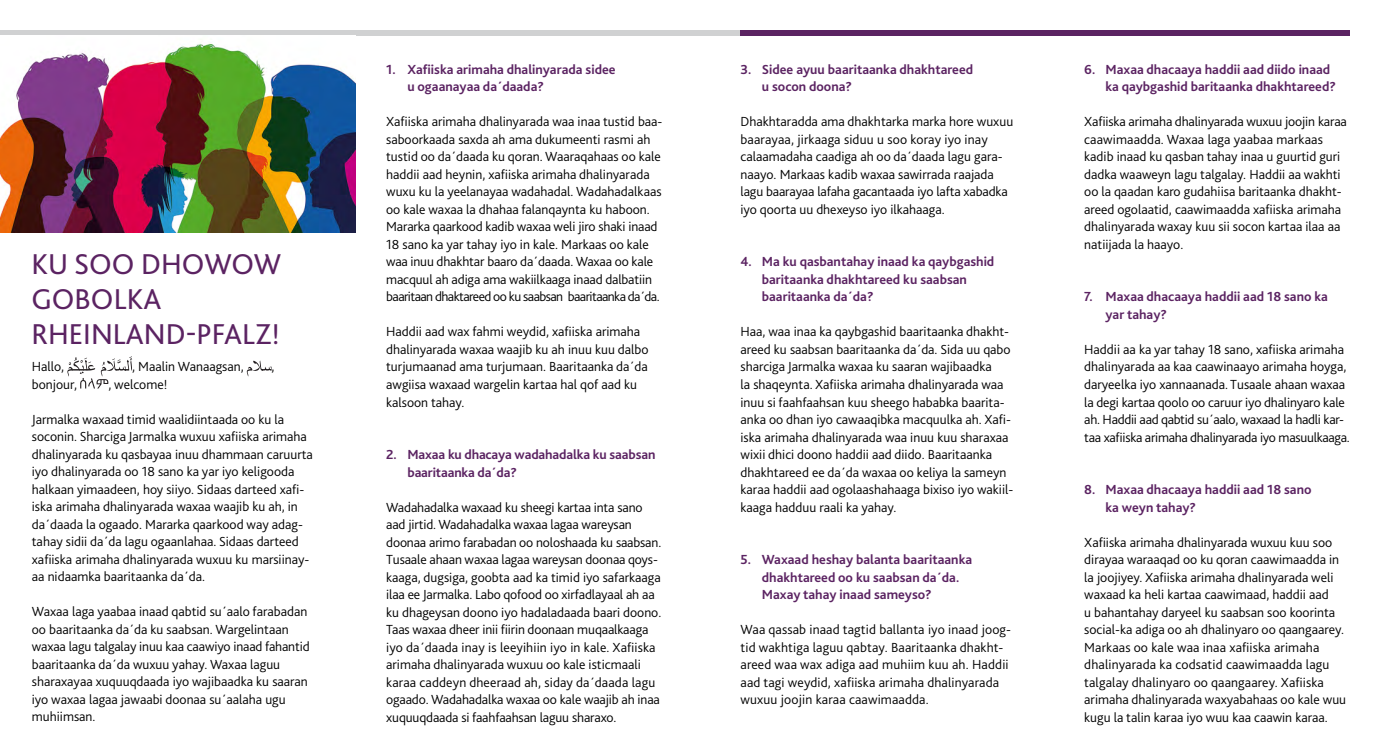
<style>
.page{position:relative;width:1389px;height:745px;background:#fff}
.page>*{position:absolute;margin:0;border:0;box-sizing:border-box;transform-origin:0 0}
.t1{font:30px/35px "Bliss 2";color:#5b2362}
.t2{font:300 13.75px/17.5px "Bliss 2";color:#000}
.t3{font:700 13.75px/17.5px "Bliss 2";color:#5b2362}
</style>
<div class="page">
<div style="left:0;top:30px;width:741px;height:5px;background:#d0d1d2"></div>
<div style="left:741px;top:30px;width:609px;height:5px;background:#5b2362"></div>
<img style="left:0;top:43px;width:355px;height:189px">
<svg style="left:247px;top:360px;width:25px;height:16px"></svg>
<svg style="left:67px;top:356px;width:65px;height:32px"></svg>
<h1 class="t1" style="left:31px;top:245px;width:251px">KU SOO DHOWOW<br>GOBOLKA<br>RHEINLAND-PFALZ!</h1>
<p class="t2" style="left:32px;top:357px;width:34px">Hallo,</p>
<p class="t2" style="left:132px;top:357px;width:113px">, Maalin Wanaagsan,</p>
<p class="t2" style="left:272px;top:357px;width:4px">,</p>
<p class="t2" style="left:32px;top:374px;width:47px">bonjour,</p>
<p class="t2" style="left:108px;top:374px;width:61px">, welcome!</p>
<p class="t2" style="left:32px;top:409px;width:283px">Jarmalka waxaad timid waalidiintaada oo ku la soconin. Sharciga Jarmalka wuxuu xafiiska arimaha dhalinyarada ku qasbayaa inuu dhammaan caruurta iyo dhalinyarada oo 18 sano ka yar iyo keligooda halkaan yimaadeen, hoy siiyo. Sidaas darteed xafi&shy;iska arimaha dhalinyarada waxaa waajib ku ah, in da´daada la ogaado. Mararka qaarkood way adag&shy;tahay sidii da´da lagu ogaanlahaa. Sidaas darteed xafiiska arimaha dhalinyarada wuxuu ku marsiinay&shy;aa nidaamka baaritaanka da´da.</p>
<p class="t2" style="left:32px;top:602px;width:279px">Waxaa laga yaabaa inaad qabtid su´aalo farabadan oo baaritaanka da´da ku saabsan. Wargelintaan waxaa lagu talgalay inuu kaa caawiyo inaad fahantid baaritaanka da´da wuxuu yahay. Waxaa laguu sharaxayaa xuquuqdaada iyo wajibaadka ku saaran iyo waxaa lagaa jawaabi doonaa su´aalaha ugu muhiimsan.</p>
<p class="t3" style="left:407px;top:60px;width:210px;text-indent:-21px">1. Xafiiska arimaha dhalinyarada sidee u ogaanayaa da´daada?</p>
<p class="t2" style="left:386px;top:112px;width:278px">Xafiiska arimaha dhalinyarada waa inaa tustid baa&shy;saboorkaada saxda ah ama dukumeenti rasmi ah tustid oo da´daada ku qoran. Waaraqahaas oo kale haddii aad heynin, xafiiska arimaha dhalinyarada wuxu ku la yeelanayaa wadahadal. Wadahadalkaas oo kale waxaa la dhahaa falanqaynta ku haboon.<br>Mararka qaarkood kadib waxaa weli jiro shaki inaad 18 sano ka yar tahay iyo in kale. Markaas oo kale waa inuu dhakhtar baaro da´daada. Waxaa oo kale macquul ah adiga ama wakiilkaaga inaad dalbatiin baaritaan dhaktareed oo ku saabsan baaritaanka da´da.</p>
<p class="t2" style="left:386px;top:322px;width:264px">Haddii aad wax fahmi weydid, xafiiska arimaha dhalinyarada waxaa waajib ku ah inuu kuu dalbo turjumaanad ama turjumaan. Baaritaanka da´da awgiisa waxaad wargelin kartaa hal qof aad ku kalsoon tahay.</p>
<p class="t3" style="left:407px;top:445px;width:249px;text-indent:-21px">2. Maxaa ku dhacaya wadahadalka ku saabsan baaritaanka da´da?</p>
<p class="t2" style="left:386px;top:497px;width:277px">Wadahadalka waxaad ku sheegi kartaa inta sano aad jirtid. Wadahadalka waxaa lagaa wareysan doonaa arimo farabadan oo noloshaada ku saabsan.<br>Tusaale ahaan waxaa lagaa wareysan doonaa qoys&shy;kaaga, dugsiga, goobta aad ka timid iyo safarkaaga ilaa ee Jarmalka. Labo qofood oo xirfadlayaal ah aa ku dhageysan doono iyo hadaladaada baari doono.<br>Taas waxaa dheer inii fiirin doonaan muqaalkaaga iyo da´daada inay is leeyihiin iyo in kale. Xafiiska arimaha dhalinyarada wuxuu oo kale isticmaali karaa caddeyn dheeraad ah, siday da´daada lagu ogaado. Wadahadalka waxaa oo kale waajib ah inaa xuquuqdaada si faahfaahsan laguu sharaxo.</p>
<p class="t3" style="left:762px;top:60px;width:213px;text-indent:-21px">3. Sidee ayuu baaritaanka dhakhtareed u socon doona?</p>
<p class="t2" style="left:741px;top:112px;width:274px">Dhakhtaradda ama dhakhtarka marka hore wuxuu baarayaa, jirkaaga siduu u soo koray iyo inay calaamadaha caadiga ah oo da´daada lagu gara&shy;naayo. Markaas kadib waxaa sawirrada raajada lagu baarayaa lafaha gacantaada iyo lafta xabadka iyo qoorta uu dhexeyso iyo ilkahaaga.</p>
<p class="t3" style="left:762px;top:252px;width:234px;text-indent:-21px">4. Ma ku qasbantahay inaad ka qaybgashid baritaanka dhakhtareed ku saabsan baaritaanka da´da?</p>
<p class="t2" style="left:741px;top:322px;width:274px">Haa, waa inaa ka qaybgashid baaritaanka dhakht&shy;areed ku saabsan baaritaanka da´da. Sida uu qabo sharciga Jarmalka waxaa ku saaran wajibaadka<br>la shaqeynta. Xafiiska arimaha dhalinyarada waa inuu si faahfaahsan kuu sheego hababka baarita&shy;anka oo dhan iyo cawaaqibka macquulka ah. Xafi&shy;iska arimaha dhalinyarada waa inuu kuu sharaxaa wixii dhici doono haddii aad diido. Baaritaanka dhakhtareed ee da´da waxaa oo keliya la sameyn karaa haddii aad ogolaashahaaga bixiso iyo wakiil&shy;kaaga hadduu raali ka yahay.</p>
<p class="t3" style="left:762px;top:550px;width:212px;text-indent:-21px">5. Waxaad heshay balanta baaritaanka dhakhtareed oo ku saabsan da´da.<br>Maxay tahay inaad sameyso?</p>
<p class="t2" style="left:741px;top:620px;width:272px">Waa qassab inaad tagtid ballanta iyo inaad joog&shy;tid wakhtiga laguu qabtay. Baaritaanka dhakht&shy;areed waa wax adiga aad muhiim kuu ah. Haddii aad tagi weydid, xafiiska arimaha dhalinyarada wuxuu joojin karaa caawimaadda.</p>
<p class="t3" style="left:1106px;top:60px;width:232px;text-indent:-21px">6. Maxaa dhacaaya haddii aad diido inaad ka qaybgashid baritaanka dhakhtareed?</p>
<p class="t2" style="left:1084px;top:112px;width:264px">Xafiiska arimaha dhalinyarada wuxuu joojin karaa caawimaadda. Waxaa laga yaabaa markaas kadib inaad ku qasban tahay inaa u guurtid guri dadka waaweyn lagu talgalay. Haddii aa wakhti oo la qaadan karo gudahiisa baritaanka dhakht&shy;areed ogolaatid, caawimaadda xafiiska arimaha dhalinyarada waxay kuu sii socon kartaa ilaa aa natiijada la haayo.</p>
<p class="t3" style="left:1106px;top:287px;width:224px;text-indent:-21px">7. Maxaa dhacaaya haddii aad 18 sano ka yar tahay?</p>
<p class="t2" style="left:1084px;top:340px;width:267px">Haddii aa ka yar tahay 18 sano, xafiiska arimaha dhalinyarada aa kaa caawinaayo arimaha hoyga, daryeelka iyo xannaanada. Tusaale ahaan waxaa la degi kartaa qoolo oo caruur iyo dhalinyaro kale ah. Haddii aad qabtid su´aalo, waxaad la hadli kar&shy;taa xafiiska arimaha dhalinyarada iyo masuulkaaga.</p>
<p class="t3" style="left:1106px;top:480px;width:208px;text-indent:-21px">8. Maxaa dhacaaya haddii aad 18 sano ka weyn tahay?</p>
<p class="t2" style="left:1084px;top:532px;width:263px">Xafiiska arimaha dhalinyarada wuxuu kuu soo dirayaa waraaqad oo ku qoran caawimaadda in la joojiyey. Xafiiska arimaha dhalinyarada weli waxaad ka heli kartaa caawimaad, haddii aad<br>u bahantahay daryeel ku saabsan soo koorinta social-ka adiga oo ah dhalinyaro oo qaangaarey.<br>Markaas oo kale waa inaa xafiiska arimaha dhalinyarada ka codsatid caawimaadda lagu talgalay dhalinyaro oo qaangaarey. Xafiiska arimaha dhalinyarada waxyabahaas oo kale wuu kugu la talin karaa iyo wuu kaa caawin karaa.</p>
</div>
